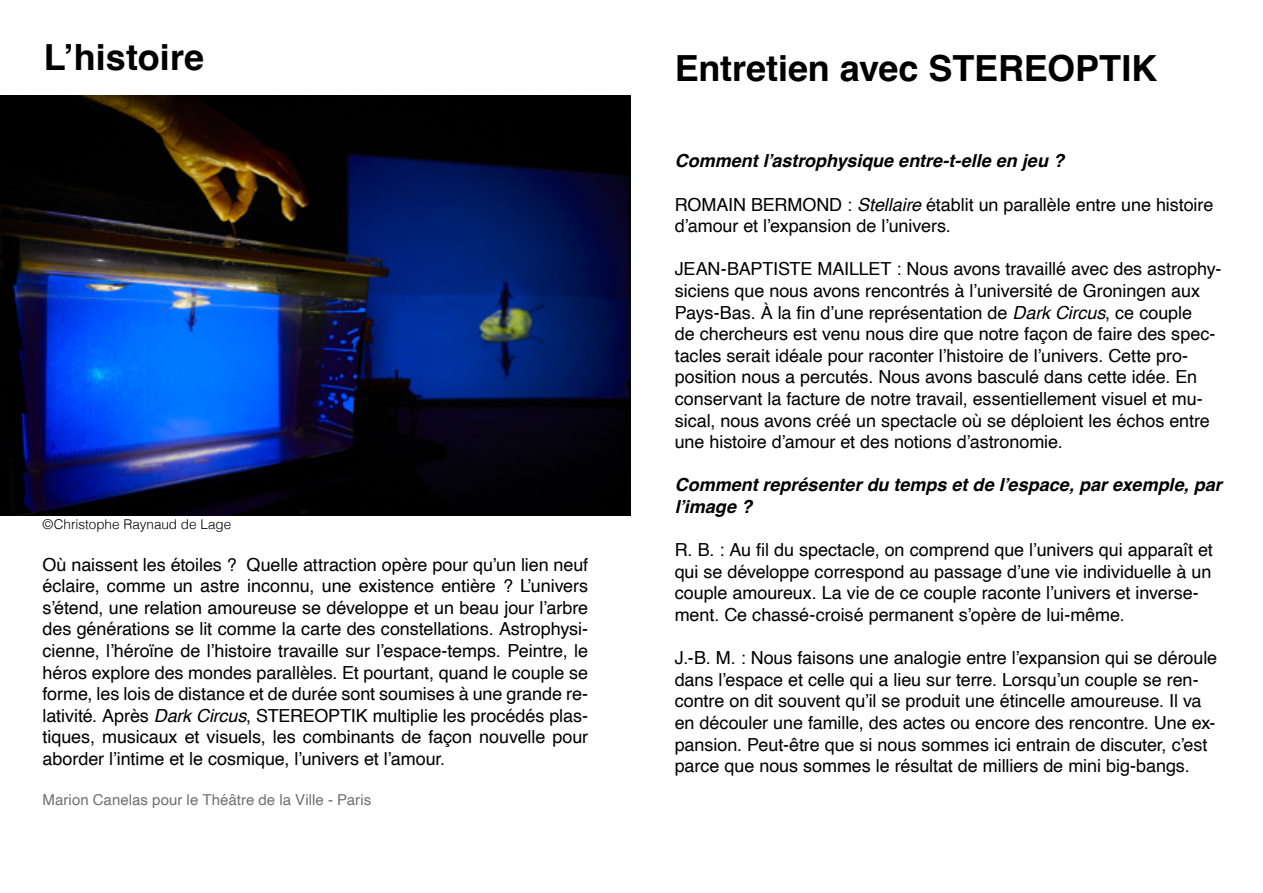
<style>
.page{position:relative;width:1263px;height:893px;background:#fff}
.page>*{position:absolute;margin:0;border:0;box-sizing:border-box;transform-origin:0 0}
.t1{font:700 36px "Helvetica";color:#000}
.t2{font:18px/21.6px "Helvetica";letter-spacing:-.005em;color:#000}
.t3{font:italic 700 18px/21.6px "Helvetica";color:#000}
.t4{font:15px "Helvetica";letter-spacing:.005em;color:#6f7073}
.t5{font:300 13.5px "Helvetica";color:#000}
.s1{font-style:italic}
</style>
<div class="page">
<img style="left:0;top:95px;width:630px;height:420px">
<h1 class="t1" style="left:44px;top:36px;width:162px">L’histoire</h1>
<p class="t5" style="left:43px;top:513px;width:190px">©Christophe Raynaud de Lage</p>
<p class="t2" style="left:43px;top:554px;width:547px;text-align:justify">Où naissent les étoiles ? Quelle attraction opère pour qu’un lien neuf éclaire, comme un astre inconnu, une existence entière ? L’univers s’étend, une relation amoureuse se développe et un beau jour l’arbre des générations se lit comme la carte des constellations. Astrophysi&shy;cienne, l’héroïne de l’histoire travaille sur l’espace-temps. Peintre, le héros explore des mondes parallèles. Et pourtant, quand le couple se forme, les lois de distance et de durée sont soumises à une grande re&shy;lativité. Après <span class="s1">Dark Circus</span>, STEREOPTIK multiplie les procédés plas&shy;tiques, musicaux et visuels, les combinants de façon nouvelle pour aborder l’intime et le cosmique, l’univers et l’amour.</p>
<p class="t4" style="left:43px;top:788px;width:330px">Marion Canelas pour le Théâtre de la Ville - Paris</p>
<h1 class="t1" style="left:675px;top:46px;width:484px">Entretien avec STEREOPTIK</h1>
<p class="t3" style="left:675px;top:152px;width:391px">Comment l’astrophysique entre-t-elle en jeu ?</p>
<p class="t2" style="left:675px;top:194px;width:540px">ROMAIN BERMOND : <span class="s1">Stellaire</span> établit un parallèle entre une histoire d’amour et l’expansion de l’univers.</p>
<p class="t2" style="left:675px;top:259px;width:548px">JEAN-BAPTISTE MAILLET : Nous avons travaillé avec des astrophy&shy;siciens que nous avons rencontrés à l’université de Groningen aux Pays-Bas. À la fin d’une représentation de <span class="s1">Dark Circus</span>, ce couple<br>de chercheurs est venu nous dire que notre façon de faire des spec&shy;tacles serait idéale pour raconter l’histoire de l’univers. Cette pro&shy;position nous a percutés. Nous avons basculé dans cette idée. En conservant la facture de notre travail, essentiellement visuel et mu&shy;sical, nous avons créé un spectacle où se déploient les échos entre une histoire d’amour et des notions d’astronomie.</p>
<p class="t3" style="left:675px;top:476px;width:549px">Comment représenter du temps et de l’espace, par exemple, par l’image ?</p>
<p class="t2" style="left:675px;top:540px;width:540px">R. B. : Au fil du spectacle, on comprend que l’univers qui apparaît et qui se développe correspond au passage d’une vie individuelle à un couple amoureux. La vie de ce couple raconte l’univers et inverse&shy;ment. Ce chassé-croisé permanent s’opère de lui-même.</p>
<p class="t2" style="left:675px;top:648px;width:544px">J.-B. M. : Nous faisons une analogie entre l’expansion qui se déroule dans l’espace et celle qui a lieu sur terre. Lorsqu’un couple se ren&shy;contre on dit souvent qu’il se produit une étincelle amoureuse. Il va en découler une famille, des actes ou encore des rencontre. Une ex&shy;pansion. Peut-être que si nous sommes ici entrain de discuter, c’est parce que nous sommes le résultat de milliers de mini big-bangs.</p>
</div>
